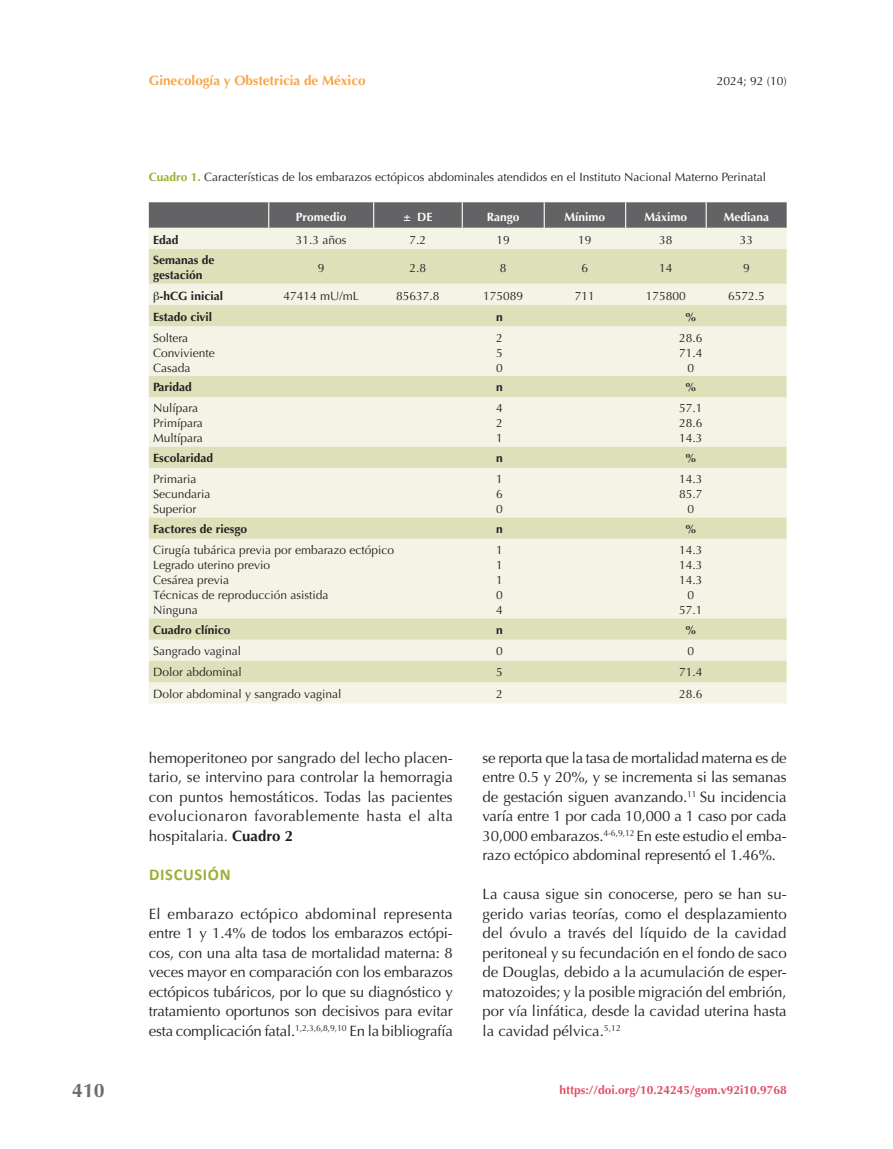
<style>
.page{position:relative;width:893px;height:1149px;background:#fff}
.page>*{position:absolute;margin:0;border:0;box-sizing:border-box;transform-origin:0 0}
.t1{font:700 19.5px "Optima";color:#6c6d70}
.t2{font:700 16.5px "Calibri";letter-spacing:.04em;color:#9fad38}
.t3{font:15px/19.5px "Optima";letter-spacing:-.01em;color:#231f20;text-align:justify}
.t4{font:700 13.5px "Optima";color:#f9a447}
.t5{font:12px/15px "Optima";color:#231f20;text-align:justify}
.t6{font:700 12px/15px "Optima";color:#231f20}
.t7{font:700 12px "Optima";color:#e14f65}
.t8{font:700 12px "Optima";color:#fff}
.s1{font-weight:700;color:#9fad38}
.s2{font-weight:700}
</style>
<div class="page">
<div style="left:149px;top:228px;width:638px;height:475px;background:#f3f4e6"></div>
<svg style="left:149px;top:249px;width:638px;height:433px;background:#ebecd5"></svg>
<svg style="left:149px;top:202px;width:638px;height:26px;background:#67676a"></svg>
<svg style="left:154px;top:291px;width:5px;height:11px"></svg>
<h1 class="t1" style="left:72px;top:1079px;width:34px">410</h1>
<p class="t4" style="left:149px;top:73px;width:218px">Ginecología y Obstetricia de México</p>
<p class="t5" style="left:717px;top:73px;width:72px">2024; 92 (10)</p>
<p class="t5" style="left:149px;top:170px;width:619px"><span class="s1">Cuadro 1.</span> Características de los embarazos ectópicos abdominales atendidos en el Instituto Nacional Materno Perinatal</p>
<p class="t8" style="left:296px;top:209px;width:52px">Promedio</p>
<p class="t8" style="left:403px;top:209px;width:31px">± DE</p>
<p class="t8" style="left:487px;top:209px;width:34px">Rango</p>
<p class="t8" style="left:565px;top:209px;width:42px">Mínimo</p>
<p class="t8" style="left:645px;top:209px;width:44px">Máximo</p>
<p class="t8" style="left:724px;top:209px;width:47px">Mediana</p>
<p class="t6" style="left:153px;top:232px;width:27px">Edad</p>
<p class="t5" style="left:296px;top:232px;width:52px">31.3 años</p>
<p class="t5" style="left:410px;top:232px;width:18px">7.2</p>
<p class="t5" style="left:497px;top:232px;width:15px">19</p>
<p class="t5" style="left:578px;top:232px;width:15px">19</p>
<p class="t5" style="left:659px;top:232px;width:15px">38</p>
<p class="t5" style="left:740px;top:232px;width:15px">33</p>
<p class="t6" style="left:153px;top:253px;width:63px">Semanas de gestación</p>
<p class="t5" style="left:318px;top:260px;width:8px">9</p>
<p class="t5" style="left:410px;top:260px;width:18px">2.8</p>
<p class="t5" style="left:500px;top:260px;width:8px">8</p>
<p class="t5" style="left:582px;top:260px;width:8px">6</p>
<p class="t5" style="left:659px;top:260px;width:15px">14</p>
<p class="t5" style="left:743px;top:260px;width:8px">9</p>
<p class="t6" style="left:160px;top:288px;width:65px">-hCG inicial</p>
<p class="t5" style="left:283px;top:288px;width:77px">47414 mU/mL</p>
<p class="t5" style="left:396px;top:288px;width:45px">85637.8</p>
<p class="t5" style="left:483px;top:288px;width:42px">175089</p>
<p class="t5" style="left:575px;top:288px;width:22px">711</p>
<p class="t5" style="left:646px;top:288px;width:42px">175800</p>
<p class="t5" style="left:728px;top:288px;width:38px">6572.5</p>
<p class="t6" style="left:153px;top:309px;width:61px">Estado civil</p>
<p class="t6" style="left:496px;top:309px;width:8px">n</p>
<p class="t6" style="left:685px;top:309px;width:13px">%</p>
<p class="t5" style="left:153px;top:330px;width:63px;text-align:left">Soltera<br>Conviviente<br>Casada</p>
<p class="t5" style="left:496px;top:330px;width:8px">2<br>5<br>0</p>
<p class="t5" style="left:679px;top:330px;width:25px;text-align:center">28.6<br>71.4<br>0</p>
<p class="t6" style="left:153px;top:379px;width:40px">Paridad</p>
<p class="t6" style="left:496px;top:379px;width:8px">n</p>
<p class="t6" style="left:685px;top:379px;width:13px">%</p>
<p class="t5" style="left:153px;top:401px;width:51px;text-align:left">Nulípara<br>Primípara<br>Multípara</p>
<p class="t5" style="left:496px;top:401px;width:8px">4<br>2<br>1</p>
<p class="t5" style="left:679px;top:401px;width:25px">57.1<br>28.6<br>14.3</p>
<p class="t6" style="left:153px;top:450px;width:62px">Escolaridad</p>
<p class="t6" style="left:496px;top:450px;width:8px">n</p>
<p class="t6" style="left:685px;top:450px;width:13px">%</p>
<p class="t5" style="left:153px;top:471px;width:59px;text-align:left">Primaria<br>Secundaria<br>Superior</p>
<p class="t5" style="left:496px;top:471px;width:8px">1<br>6<br>0</p>
<p class="t5" style="left:679px;top:471px;width:25px;text-align:center">14.3<br>85.7<br>0</p>
<p class="t6" style="left:153px;top:521px;width:96px">Factores de riesgo</p>
<p class="t6" style="left:496px;top:521px;width:8px">n</p>
<p class="t6" style="left:685px;top:521px;width:13px">%</p>
<p class="t5" style="left:153px;top:542px;width:243px;text-align:left">Cirugía tubárica previa por embarazo ectópico<br>Legrado uterino previo<br>Cesárea previa<br>Técnicas de reproducción asistida<br>Ninguna</p>
<p class="t5" style="left:496px;top:542px;width:8px">1<br>1<br>1<br>0<br>4</p>
<p class="t5" style="left:679px;top:542px;width:25px;text-align:center">14.3<br>14.3<br>14.3<br>0<br>57.1</p>
<p class="t6" style="left:153px;top:622px;width:79px">Cuadro clínico</p>
<p class="t6" style="left:496px;top:622px;width:8px">n</p>
<p class="t6" style="left:685px;top:622px;width:13px">%</p>
<p class="t5" style="left:153px;top:643px;width:90px">Sangrado vaginal</p>
<p class="t5" style="left:496px;top:643px;width:8px">0</p>
<p class="t5" style="left:688px;top:643px;width:8px">0</p>
<p class="t5" style="left:153px;top:664px;width:90px">Dolor abdominal</p>
<p class="t5" style="left:496px;top:664px;width:8px">5</p>
<p class="t5" style="left:679px;top:664px;width:25px">71.4</p>
<p class="t5" style="left:153px;top:686px;width:190px">Dolor abdominal y sangrado vaginal</p>
<p class="t5" style="left:496px;top:686px;width:8px">2</p>
<p class="t5" style="left:679px;top:686px;width:25px">28.6</p>
<p class="t3" style="left:149px;top:747px;width:306px">hemoperitoneo por sangrado del lecho placen&shy;tario, se intervino para controlar la hemorragia con puntos hemostáticos. Todas las pacientes evolucionaron favorablemente hasta el alta hospitalaria. <span class="s2">Cuadro 2</span></p>
<p class="t2" style="left:149px;top:862px;width:83px">DISCUSIÓN</p>
<p class="t3" style="left:149px;top:903px;width:306px">El embarazo ectópico abdominal representa entre 1 y 1.4% de todos los embarazos ectópi&shy;cos, con una alta tasa de mortalidad materna: 8 veces mayor en comparación con los embarazos ectópicos tubáricos, por lo que su diagnóstico y tratamiento oportunos son decisivos para evitar esta complicación fatal.<sup>1,2,3,6,8,9,10</sup> En la bibliografía</p>
<p class="t3" style="left:483px;top:747px;width:306px">se reporta que la tasa de mortalidad materna es de entre 0.5 y 20%, y se incrementa si las semanas de gestación siguen avanzando.<sup>11</sup> Su incidencia varía entre 1 por cada 10,000 a 1 caso por cada 30,000 embarazos.<sup>4-6,9,12</sup> En este estudio el emba&shy;razo ectópico abdominal representó el 1.46%.</p>
<p class="t3" style="left:483px;top:884px;width:306px">La causa sigue sin conocerse, pero se han su&shy;gerido varias teorías, como el desplazamiento del óvulo a través del líquido de la cavidad peritoneal y su fecundación en el fondo de saco de Douglas, debido a la acumulación de esper&shy;matozoides; y la posible migración del embrión, por vía linfática, desde la cavidad uterina hasta la cavidad pélvica.<sup>5,12</sup></p>
<p class="t7" style="left:559px;top:1082px;width:229px">https://doi.org/10.24245/gom.v92i10.9768</p>
</div>
